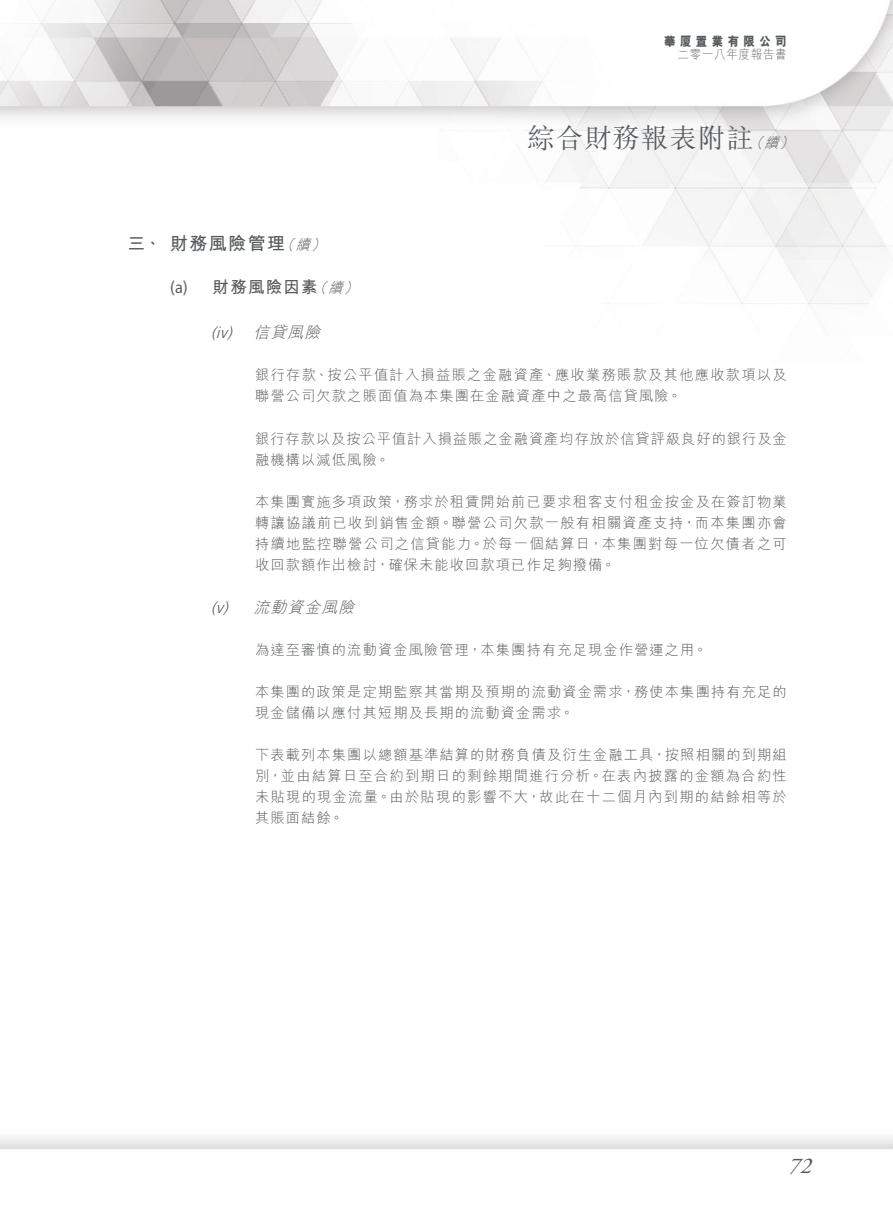
<style>
.page{position:relative;width:893px;height:1212px;background:#fff}
.page>*{position:absolute;margin:0;border:0;box-sizing:border-box;transform-origin:0 0}
.t1{font:300 27px "M Sung HK";letter-spacing:.05em;color:#55595c}
.t2{font:italic 22.5px "Adobe Garamond Pro";color:#55595c}
.Heading_1{font:700 18px "M Hei HK";letter-spacing:.08em;color:#55595c}
.Heading_2{font:700 16.5px "M Hei HK";letter-spacing:.075em;color:#55595c}
.Heading_2-2{font:condensed 16.5px "Frutiger LT Std";color:#55595c}
.Heading_3{font:italic 300 15.75px "M Hei HK";color:#55595c}
.Heading_3-2{font:italic 300 15.75px "Frutiger LT Std";color:#55595c}
.Body_Text{font:300 14.25px/21px "M Hei HK";letter-spacing:.08em;color:#55595c}
.Heading_2-3{font:italic 300 14.25px "M Hei HK";color:#55595c}
.Heading_1-2{font:italic 300 14.25px "M Hei HK";color:#55595c}
.t3{font:300 12.75px "M Hei HK";letter-spacing:.065em;color:#706e71;scale:.9 1}
.t4{font:800 12.75px "M Hei HK";letter-spacing:.38em;color:#55595c;scale:.9 1}
</style>
<div class="page">
<img style="left:0;top:0;width:893px;height:1149px">
<p class="t4" style="left:664px;top:35px;width:138px">華厦置業有限公司</p>
<p class="t3" style="left:678px;top:48px;width:123px">二零一八年度報告書</p>
<h1 class="t1" style="left:528px;top:119px;width:227px">綜合財務報表附註</h1>
<p class="Heading_2-3" style="left:764px;top:135px;width:20px">續</p>
<p class="Heading_2-3" style="left:749px;top:135px;width:20px">（</p>
<p class="Heading_2-3" style="left:779px;top:135px;width:20px">(</p>
<p class="Heading_1" style="left:128px;top:230px;width:36px">三、</p>
<p class="Heading_1" style="left:170px;top:230px;width:117px">財務風險管理</p>
<p class="Heading_1-2" style="left:280px;top:237px;width:36px">（續</p>
<p class="Heading_1-2" style="left:311px;top:237px;width:20px">(</p>
<p class="Heading_2-2" style="left:170px;top:278px;width:19px">a( )</p>
<p class="Heading_2" style="left:213px;top:275px;width:107px">財務風險因素</p>
<p class="Heading_2-3" style="left:312px;top:281px;width:36px">（續</p>
<p class="Heading_2-3" style="left:344px;top:281px;width:20px">(</p>
<p class="Heading_3-2" style="left:211px;top:324px;width:22px">i v(</p>
<p class="Heading_3-2" style="left:227px;top:324px;width:11px">)</p>
<p class="Heading_3-2" style="left:211px;top:599px;width:18px">v(</p>
<p class="Heading_3-2" style="left:223px;top:599px;width:11px">)</p>
<p class="Heading_3" style="left:254px;top:325px;width:72px">信貸風險</p>
<p class="Body_Text" style="left:255px;top:364px;width:533px">銀行存款、按公平值計入損益賬之金融資產、應收業務賬款及其他應收款項以及聯營公司欠款之賬面值為本集團在金融資產中之最高信貸風險。</p>
<p class="Body_Text" style="left:255px;top:427px;width:533px">銀行存款以及按公平值計入損益賬之金融資產均存放於信貸評級良好的銀行及金融機構以減低風險。</p>
<p class="Body_Text" style="left:255px;top:490px;width:533px;text-align:justify">本集團實施多項政策，務求於租賃開始前已要求租客支付租金按金及在簽訂物業轉讓協議前已收到銷售金額。聯營公司欠款一般有相關資產支持，而本集團亦會持續地監控聯營公司之信貸能力。於每一個結算日，本集團對每一位欠債者之可收回款額作出檢討，確保未能收回款項已作足夠撥備。</p>
<p class="Heading_3" style="left:254px;top:599px;width:106px">流動資金風險</p>
<p class="Body_Text" style="left:255px;top:639px;width:454px">為達至審慎的流動資金風險管理，本集團持有充足現金作營運之用。</p>
<p class="Body_Text" style="left:255px;top:681px;width:533px">本集團的政策是定期監察其當期及預期的流動資金需求，務使本集團持有充足的現金儲備以應付其短期及長期的流動資金需求。</p>
<p class="Body_Text" style="left:255px;top:744px;width:533px;text-align:justify">下表載列本集團以總額基準結算的財務負債及衍生金融工具，按照相關的到期組別，並由結算日至合約到期日的剩餘期間進行分析。在表內披露的金額為合約性未貼現的現金流量。由於貼現的影響不大，故此在十二個月內到期的結餘相等於其賬面結餘。</p>
<h2 class="t2" style="left:788px;top:1152px;width:32px">72</h2>
</div>
